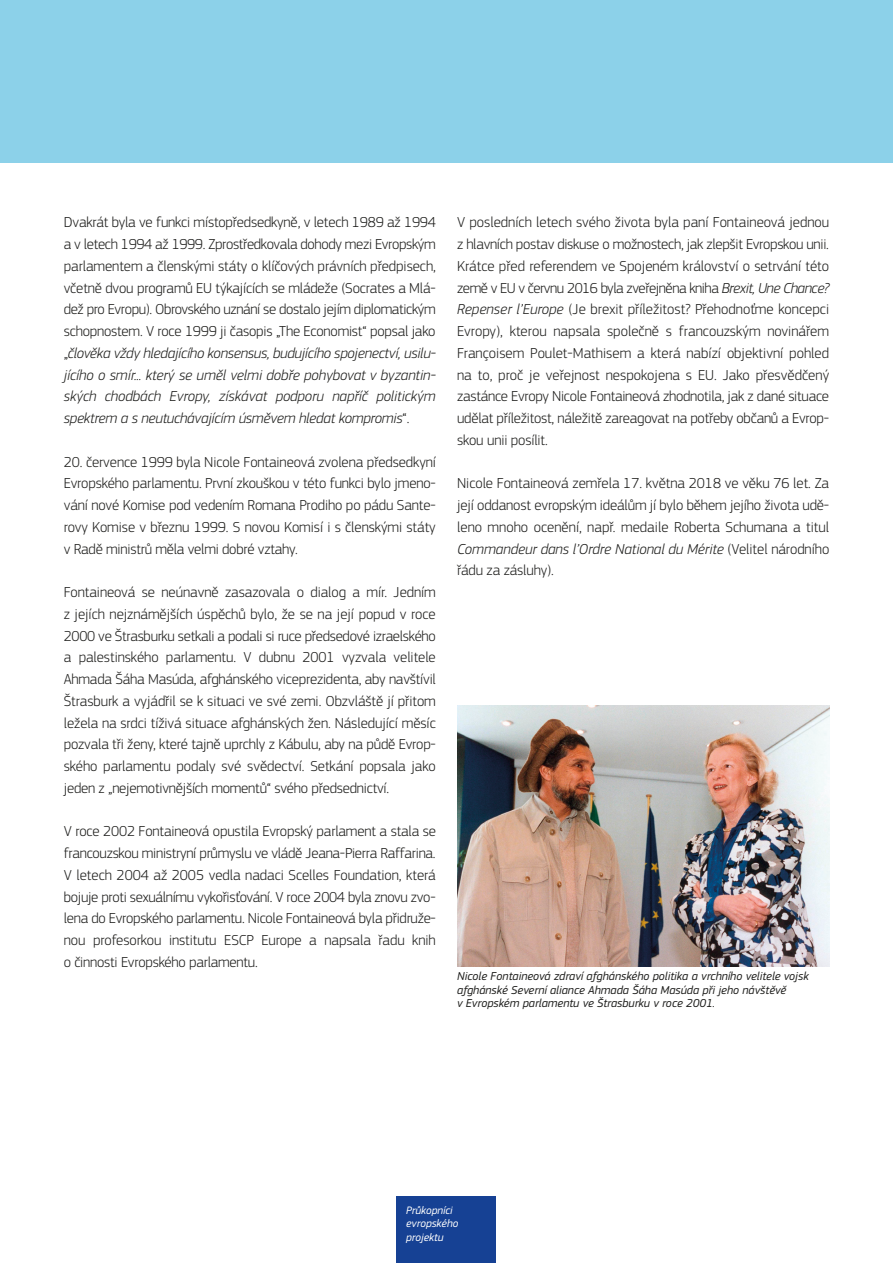
<style>
.page{position:relative;width:893px;height:1263px;background:#fff}
.page>*{position:absolute;margin:0;border:0;box-sizing:border-box;transform-origin:0 0}
.Body{font:300 15px/21.8px "EC Square Sans Pro";letter-spacing:-.015em;color:#1d1d1b;text-align:justify}
.t1{font:italic 12px/13.5px "EC Square Sans Pro";color:#1d1d1b}
.t2{font:italic 11.25px/13.5px "EC Square Sans Pro";color:#fff}
.s1{font-style:italic}
</style>
<div class="page">
<div style="left:0;top:0;width:893px;height:162px;background:#8cd1e9"></div>
<img style="left:457px;top:706px;width:372px;height:261px">
<div style="left:397px;top:1197px;width:99px;height:66px;background:#164194"></div>
<p class="Body" style="left:64px;top:211px;width:374px">Dvakrát byla ve funkci místopředsedkyně, v letech 1989 až 1994 a v letech 1994 až 1999. Zprostředkovala dohody mezi Evropským parlamentem a členskými státy o klíčových právních předpisech, včetně dvou programů EU týkajících se mládeže (Socrates a Mlá&shy;dež pro Evropu). Obrovského uznání se dostalo jejím diplomatickým schopnostem. V roce 1999 ji časopis „The Economist“ popsal jako „<span class="s1">člověka vždy hledajícího konsensus, budujícího spojenectví, usilu&shy;jícího o smír... který se uměl velmi dobře pohybovat v byzantin&shy;ských chodbách Evropy, získávat podporu napříč politickým spektrem a s neutuchávajícím úsměvem hledat kompromis</span>“.</p>
<p class="Body" style="left:64px;top:451px;width:374px">20. července 1999 byla Nicole Fontaineová zvolena předsedkyní Evropského parlamentu. První zkouškou v této funkci bylo jmeno&shy;vání nové Komise pod vedením Romana Prodiho po pádu Sante&shy;rovy Komise v březnu 1999. S novou Komisí i s členskými státy v Radě ministrů měla velmi dobré vztahy.</p>
<p class="Body" style="left:64px;top:581px;width:374px">Fontaineová se neúnavně zasazovala o dialog a mír. Jedním z jejích nejznámějších úspěchů bylo, že se na její popud v roce 2000 ve Štrasburku setkali a podali si ruce předsedové izraelského a palestinského parlamentu. V dubnu 2001 vyzvala velitele Ahmada Šáha Masúda, afghánského viceprezidenta, aby navštívil Štrasburk a vyjádřil se k situaci ve své zemi. Obzvláště jí přitom ležela na srdci tíživá situace afghánských žen. Následující měsíc pozvala tři ženy, které tajně uprchly z Kábulu, aby na půdě Evrop&shy;ského parlamentu podaly své svědectví. Setkání popsala jako jeden z „nejemotivnějších momentů“ svého předsednictví.</p>
<p class="Body" style="left:64px;top:820px;width:374px">V roce 2002 Fontaineová opustila Evropský parlament a stala se francouzskou ministryní průmyslu ve vládě Jeana-Pierra Raffarina.<br>V letech 2004 až 2005 vedla nadaci Scelles Foundation, která bojuje proti sexuálnímu vykořisťování. V roce 2004 byla znovu zvo&shy;lena do Evropského parlamentu. Nicole Fontaineová byla přidruže&shy;nou profesorkou institutu ESCP Europe a napsala řadu knih o činnosti Evropského parlamentu.</p>
<p class="Body" style="left:457px;top:211px;width:374px">V posledních letech svého života byla paní Fontaineová jednou z hlavních postav diskuse o možnostech, jak zlepšit Evropskou unii.<br>Krátce před referendem ve Spojeném království o setrvání této země v EU v červnu 2016 byla zveřejněna kniha <span class="s1">Brexit, Une Chance?<br>Repenser l’Europe</span> (Je brexit příležitost? Přehodnoťme koncepci Evropy), kterou napsala společně s francouzským novinářem Françoisem Poulet-Mathisem a která nabízí objektivní pohled na to, proč je veřejnost nespokojena s EU. Jako přesvědčený zastánce Evropy Nicole Fontaineová zhodnotila, jak z dané situace udělat příležitost, náležitě zareagovat na potřeby občanů a Evrop&shy;skou unii posílit.</p>
<p class="Body" style="left:457px;top:472px;width:374px">Nicole Fontaineová zemřela 17. května 2018 ve věku 76 let. Za její oddanost evropským ideálům jí bylo během jejího života udě&shy;leno mnoho ocenění, např. medaile Roberta Schumana a titul <span class="s1">Commandeur dans l’Ordre National du Mérite</span> (Velitel národního řádu za zásluhy).</p>
<p class="t1" style="left:457px;top:969px;width:353px">Nicole Fontaineová zdraví afghánského politika a vrchního velitele vojsk afghánské Severní aliance Ahmada Šáha Masúda při jeho návštěvě<br>v Evropském parlamentu ve Štrasburku v roce 2001.</p>
<p class="t2" style="left:406px;top:1203px;width:54px">Průkopníci evropského projektu</p>
</div>
